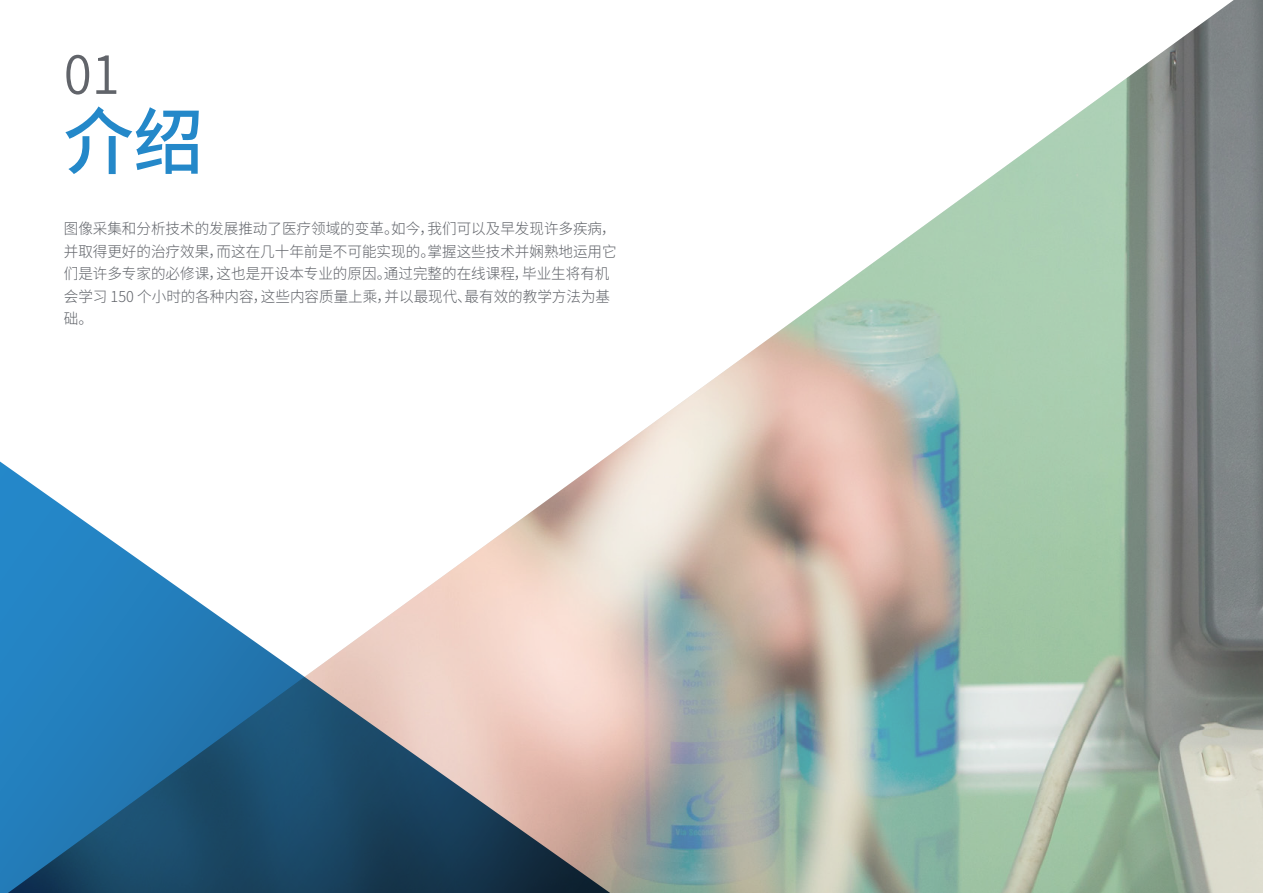
<style>
.page{position:relative;width:1263px;height:893px;background:#fff}
.page>*{position:absolute;margin:0;border:0;box-sizing:border-box;transform-origin:0 0}
.t1{font:500 72px "Source Han Sans CN";color:#2488c9}
.t2{font:52.5px "Source Han Sans CN";color:#61646a}
.t3{font:300 15px/22.5px "Source Han Sans CN";color:#61646a}
</style>
<div class="page">
<img style="left:622px;top:0;width:641px;height:893px">
<svg style="left:0;top:446px;width:640px;height:447px"></svg>
<h2 class="t2" style="left:64px;top:45px;width:57px">01</h2>
<h1 class="t1" style="left:64px;top:101px;width:141px">介绍</h1>
<p class="t3" style="left:64px;top:218px;width:554px">图像采集和分析技术的发展推动了医疗领域的变革。如今，我们可以及早发现许多疾病，并取得更好的治疗效果，而这在几十年前是不可能实现的。掌握这些技术并娴熟地运用它们是许多专家的必修课，这也是开设本专业的原因。通过完整的在线课程，毕业生将有机会学习 150 个小时的各种内容，这些内容质量上乘，并以最现代、最有效的教学方法为基础。</p>
</div>
